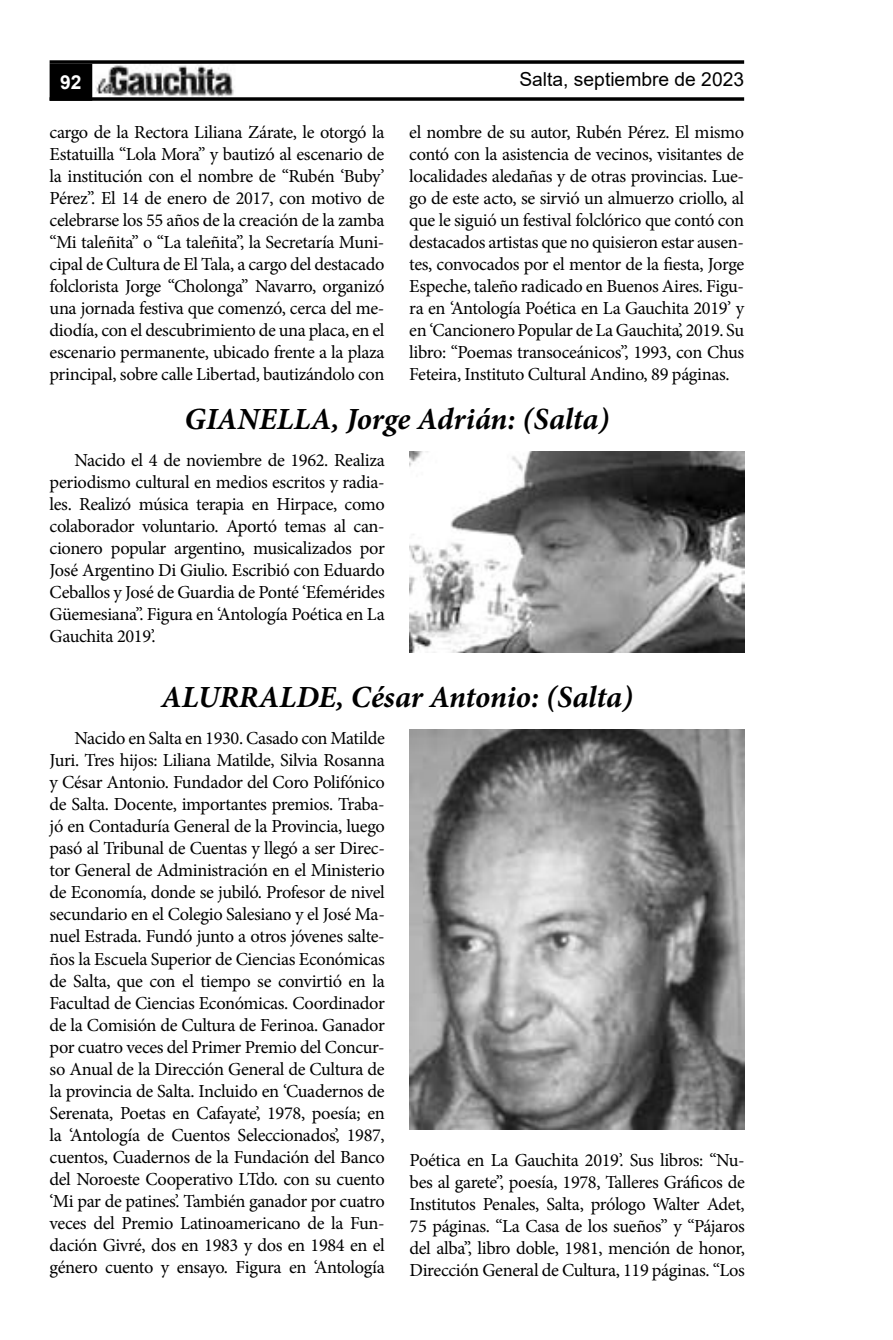
<style>
.page{position:relative;width:893px;height:1340px;background:#fff}
.page>*{position:absolute;margin:0;border:0;box-sizing:border-box;transform-origin:0 0}
.t1{font:italic 700 30.8px "Minion Pro";color:#000}
.t2{font:19.25px "Arial";color:#000}
.t3{font:700 19.25px "Arial";color:#fff}
.t4{font:18.38px/22.1px "Minion Pro";letter-spacing:-.02em;color:#000;text-align:justify}
</style>
<div class="page">
<img style="left:95px;top:64px;width:139px;height:32px">
<svg style="left:50px;top:60px;width:694px;height:4px;background:#1f1f1f"></svg>
<svg style="left:92px;top:97px;width:652px;height:4px;background:#1f1f1f"></svg>
<div style="left:50px;top:65px;width:41px;height:35px;background:#000"></div>
<div style="left:50px;top:64px;width:42px;height:37px;border:2px solid #000"></div>
<img style="left:410px;top:451px;width:334px;height:201px">
<img style="left:409px;top:729px;width:335px;height:400px">
<p class="t3" style="left:60px;top:68px;width:23px">92</p>
<p class="t2" style="left:519px;top:66px;width:226px">Salta, septiembre de 2023</p>
<p class="t4" style="left:50px;top:121px;width:336px">cargo de la Rectora Liliana Zárate, le otorgó la Estatuilla “Lola Mora” y bautizó al escenario de la institución con el nombre de “Rubén ‘Buby’ Pérez”. El 14 de enero de 2017, con motivo de celebrarse los 55 años de la creación de la zamba “Mi taleñita” o “La taleñita”, la Secretaría Muni&shy;cipal de Cultura de El Tala, a cargo del destacado folclorista Jorge “Cholonga” Navarro, organizó una jornada festiva que comenzó, cerca del me&shy;diodía, con el descubrimiento de una placa, en el escenario permanente, ubicado frente a la plaza principal, sobre calle Libertad, bautizándolo con</p>
<p class="t4" style="left:409px;top:121px;width:336px">el nombre de su autor, Rubén Pérez. El mismo contó con la asistencia de vecinos, visitantes de localidades aledañas y de otras provincias. Lue&shy;go de este acto, se sirvió un almuerzo criollo, al que le siguió un festival folclórico que contó con destacados artistas que no quisieron estar ausen&shy;tes, convocados por el mentor de la fiesta, Jorge Espeche, taleño radicado en Buenos Aires. Figu&shy;ra en ‘Antología Poética en La Gauchita 2019’ y en ‘Cancionero Popular de La Gauchita’, 2019. Su libro: “Poemas transoceánicos”, 1993, con Chus Feteira, Instituto Cultural Andino, 89 páginas.</p>
<h1 class="t1" style="left:185px;top:397px;width:426px">GIANELLA, Jorge Adrián: (Salta)</h1>
<p class="t4" style="left:50px;top:449px;width:337px;text-indent:25px">Nacido el 4 de noviembre de 1962. Realiza periodismo cultural en medios escritos y radia&shy;les. Realizó música terapia en Hirpace, como colaborador voluntario. Aportó temas al can&shy;cionero popular argentino, musicalizados por José Argentino Di Giulio. Escribió con Eduardo Ceballos y José de Guardia de Ponté ‘Efemérides Güemesiana”. Figura en ‘Antología Poética en La Gauchita 2019’.</p>
<h1 class="t1" style="left:161px;top:675px;width:473px">ALURRALDE, César Antonio: (Salta)</h1>
<p class="t4" style="left:50px;top:727px;width:337px;text-indent:25px">Nacido en Salta en 1930. Casado con Matilde Juri. Tres hijos: Liliana Matilde, Silvia Rosanna y César Antonio. Fundador del Coro Polifónico de Salta. Docente, importantes premios. Traba&shy;jó en Contaduría General de la Provincia, luego pasó al Tribunal de Cuentas y llegó a ser Direc&shy;tor General de Administración en el Ministerio de Economía, donde se jubiló. Profesor de nivel secundario en el Colegio Salesiano y el José Ma&shy;nuel Estrada. Fundó junto a otros jóvenes salte&shy;ños la Escuela Superior de Ciencias Económicas de Salta, que con el tiempo se convirtió en la Facultad de Ciencias Económicas. Coordinador de la Comisión de Cultura de Ferinoa. Ganador por cuatro veces del Primer Premio del Concur&shy;so Anual de la Dirección General de Cultura de la provincia de Salta. Incluido en ‘Cuadernos de Serenata, Poetas en Cafayate’, 1978, poesía; en la ‘Antología de Cuentos Seleccionados’, 1987, cuentos, Cuadernos de la Fundación del Banco del Noroeste Cooperativo LTdo. con su cuento ‘Mi par de patines’. También ganador por cuatro veces del Premio Latinoamericano de la Fun&shy;dación Givré, dos en 1983 y dos en 1984 en el género cuento y ensayo. Figura en ‘Antología</p>
<p class="t4" style="left:410px;top:1148px;width:337px">Poética en La Gauchita 2019’. Sus libros: “Nu&shy;bes al garete”, poesía, 1978, Talleres Gráficos de Institutos Penales, Salta, prólogo Walter Adet, 75 páginas. “La Casa de los sueños” y “Pájaros del alba”, libro doble, 1981, mención de honor, Dirección General de Cultura, 119 páginas. “Los</p>
</div>
